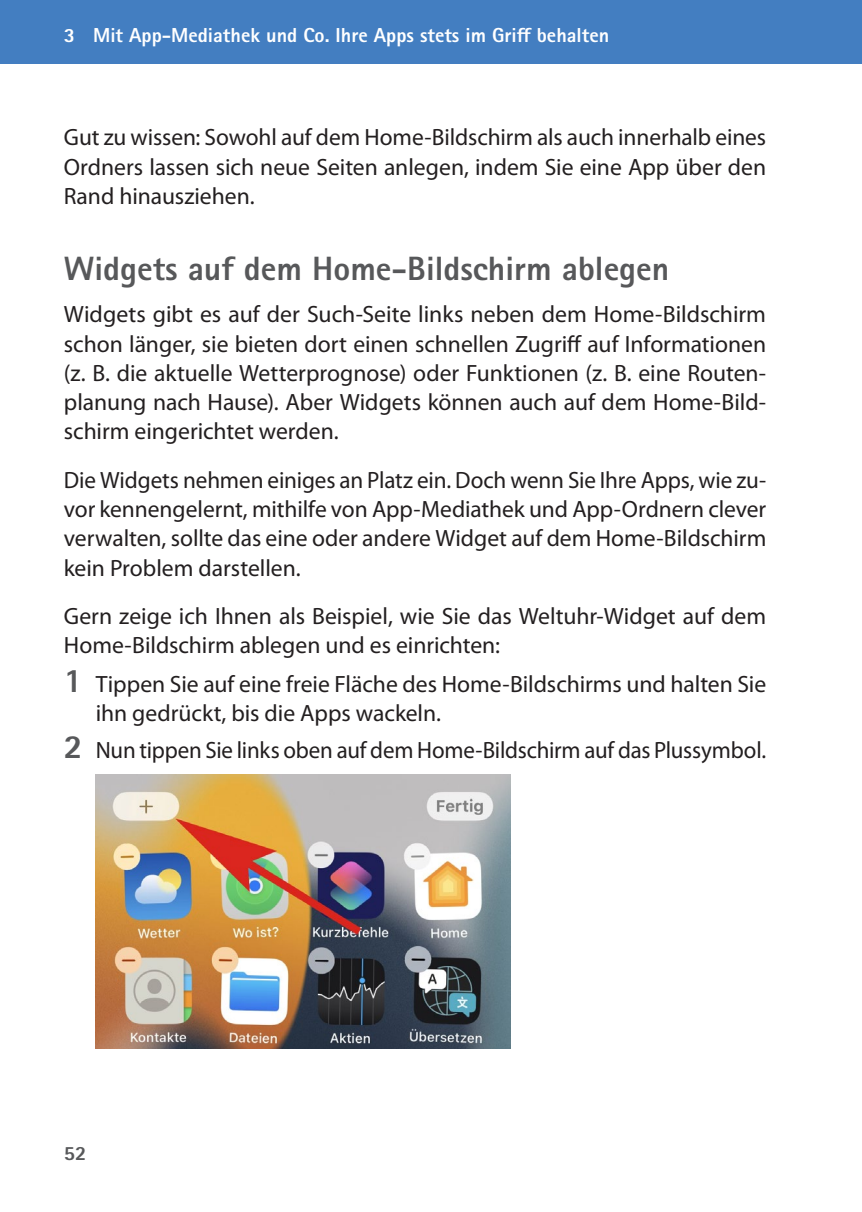
<style>
.page{position:relative;width:862px;height:1212px;background:#fff}
.page>*{position:absolute;margin:0;border:0;box-sizing:border-box;transform-origin:0 0}
.t1{font:800 33.75px "Rotis Sans Serif Pro";color:#57585a}
.t2{font:23.62px/29.2px "Myriad Pro";color:#231f20;text-align:justify}
.t3{font:800 20.25px "Rotis Sans Serif Pro";color:#fff}
.t4{font:800 20.25px "Rotis Sans Serif Pro";color:#57585a}
.s1{font-family:"Rotis Sans Serif Pro";font-weight:800;font-size:33.75px;color:#57585a}
</style>
<div class="page">
<div style="left:0;top:0;width:861px;height:64px;background:#437ec1"></div>
<img style="left:96px;top:774px;width:414px;height:275px">
<p class="t3" style="left:64px;top:23px;width:546px">3 Mit App-Mediathek und Co. Ihre Apps stets im Griff behalten</p>
<p class="t2" style="left:64px;top:122px;width:703px">Gut zu wissen: Sowohl auf dem Home-Bildschirm als auch innerhalb eines Ordners lassen sich neue Seiten anlegen, indem Sie eine App über den Rand hinausziehen.</p>
<h1 class="t1" style="left:64px;top:247px;width:606px">Widgets auf dem Home-Bildschirm ablegen</h1>
<p class="t2" style="left:64px;top:299px;width:703px">Widgets gibt es auf der Such-Seite links neben dem Home-Bildschirm schon länger, sie bieten dort einen schnellen Zugriff auf Informationen (z. B. die aktuelle Wetterprognose) oder Funktionen (z. B. eine Routen&shy;planung nach Hause). Aber Widgets können auch auf dem Home-Bild&shy;schirm eingerichtet werden.</p>
<p class="t2" style="left:64px;top:465px;width:703px">Die Widgets nehmen einiges an Platz ein. Doch wenn Sie Ihre Apps, wie zu&shy;vor kennengelernt, mithilfe von App-Mediathek und App-Ordnern clever verwalten, sollte das eine oder andere Widget auf dem Home-Bildschirm kein Problem darstellen.</p>
<p class="t2" style="left:64px;top:601px;width:703px">Gern zeige ich Ihnen als Beispiel, wie Sie das Weltuhr-Widget auf dem<br>Home-Bildschirm ablegen und es einrichten:</p>
<p class="t2" style="left:96px;top:669px;width:671px;text-indent:-32px"><span class="s1">1</span> Tippen Sie auf eine freie Fläche des Home-Bildschirms und halten Sie ihn gedrückt, bis die Apps wackeln.</p>
<p class="t2" style="left:64px;top:735px;width:703px"><span class="s1">2</span> Nun tippen Sie links oben auf dem Home-Bildschirm auf das Plussymbol.</p>
<p class="t4" style="left:64px;top:1141px;width:24px">52</p>
</div>
